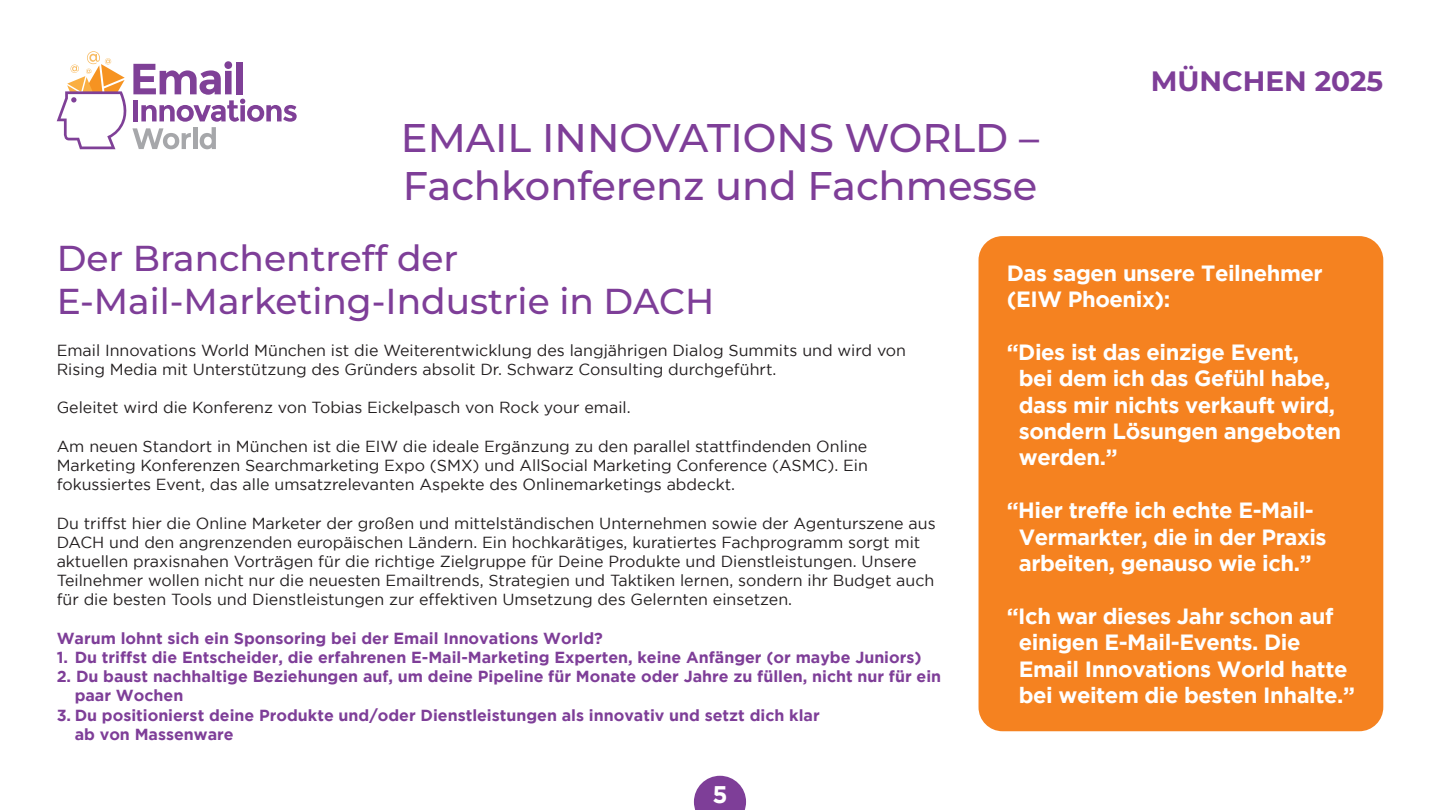
<style>
.page{position:relative;width:1440px;height:810px;background:#fff}
.page>*{position:absolute;margin:0;border:0;box-sizing:border-box;transform-origin:0 0}
.t1{font:500 40px/48px "Montserrat";color:#7e3e98}
.t2{font:500 36px/43.2px "Montserrat";color:#7e3e98}
.t3{font:700 28px "Montserrat";color:#7e3e98}
.t4{font:700 24px "Gotham";color:#fff}
.t5{font:700 22px/26.4px "Gotham";letter-spacing:-.02em;color:#fff}
.t6{font:16px/19.2px "Gotham";color:#231f20}
.t7{font:700 16px/19.2px "Gotham";color:#7e3e98}
</style>
<div class="page">
<svg style="left:57px;top:51px;width:240px;height:98px"></svg>
<svg style="left:694px;top:776px;width:52px;height:34px;background:#925da8"></svg>
<div style="left:979px;top:236px;width:404px;height:495px;background:#f58220;border-radius:24px"></div>
<p class="t1" style="left:401px;top:113px;width:640px">EMAIL INNOVATIONS WORLD –<br>Fachkonferenz und Fachmesse</p>
<h3 class="t3" style="left:1151px;top:62px;width:234px">MÜNCHEN 2025</h3>
<p class="t2" style="left:57px;top:236px;width:659px">Der Branchentreff der<br>E-Mail-Marketing-Industrie in DACH</p>
<p class="t6" style="left:57px;top:340px;width:851px">Email Innovations World München ist die Weiterentwicklung des langjährigen Dialog Summits und wird von<br>Rising Media mit Unterstützung des Gründers absolit Dr. Schwarz Consulting durchgeführt.</p>
<p class="t6" style="left:57px;top:398px;width:576px">Geleitet wird die Konferenz von Tobias Eickelpasch von Rock your email.</p>
<p class="t6" style="left:57px;top:436px;width:813px;text-align:justify">Am neuen Standort in München ist die EIW die ideale Ergänzung zu den parallel stattfindenden Online Marketing Konferenzen Searchmarketing Expo (SMX) und AllSocial Marketing Conference (ASMC). Ein fokussiertes Event, das alle umsatzrelevanten Aspekte des Onlinemarketings abdeckt.</p>
<p class="t6" style="left:57px;top:513px;width:880px">Du triffst hier die Online Marketer der großen und mittelständischen Unternehmen sowie der Agenturszene aus DACH und den angrenzenden europäischen Ländern. Ein hochkarätiges, kuratiertes Fachprogramm sorgt mit aktuellen praxisnahen Vorträgen für die richtige Zielgruppe für Deine Produkte und Dienstleistungen. Unsere Teilnehmer wollen nicht nur die neuesten Emailtrends, Strategien und Taktiken lernen, sondern ihr Budget auch für die besten Tools und Dienstleistungen zur effektiven Umsetzung des Gelernten einsetzen.</p>
<p class="t7" style="left:57px;top:628px;width:548px">Warum lohnt sich ein Sponsoring bei der Email Innovations World?</p>
<p class="t7" style="left:57px;top:647px;width:866px">1. Du triffst die Entscheider, die erfahrenen E-Mail-Marketing Experten, keine Anfänger (or maybe Juniors)</p>
<p class="t7" style="left:75px;top:666px;width:868px;text-indent:-18px">2. Du baust nachhaltige Beziehungen auf, um deine Pipeline für Monate oder Jahre zu füllen, nicht nur für ein paar Wochen</p>
<p class="t7" style="left:75px;top:705px;width:747px;text-indent:-18px">3. Du positionierst deine Produkte und/oder Dienstleistungen als innovativ und setzt dich klar ab von Massenware</p>
<h3 class="t4" style="left:712px;top:781px;width:17px">5</h3>
<p class="t5" style="left:1007px;top:259px;width:317px">Das sagen unsere Teilnehmer (EIW Phoenix):</p>
<p class="t5" style="left:1019px;top:338px;width:324px;text-indent:-12px">“Dies ist das einzige Event,<br>bei dem ich das Gefühl habe, dass mir nichts verkauft wird, sondern Lösungen angeboten werden.”</p>
<p class="t5" style="left:1007px;top:497px;width:321px;text-align:center">“Hier treffe ich echte E-Mail-<br>Vermarkter, die in der Praxis arbeiten, genauso wie ich.”</p>
<p class="t5" style="left:1019px;top:602px;width:338px;text-indent:-12px">“Ich war dieses Jahr schon auf einigen E-Mail-Events. Die<br>Email Innovations World hatte bei weitem die besten Inhalte.”</p>
</div>
